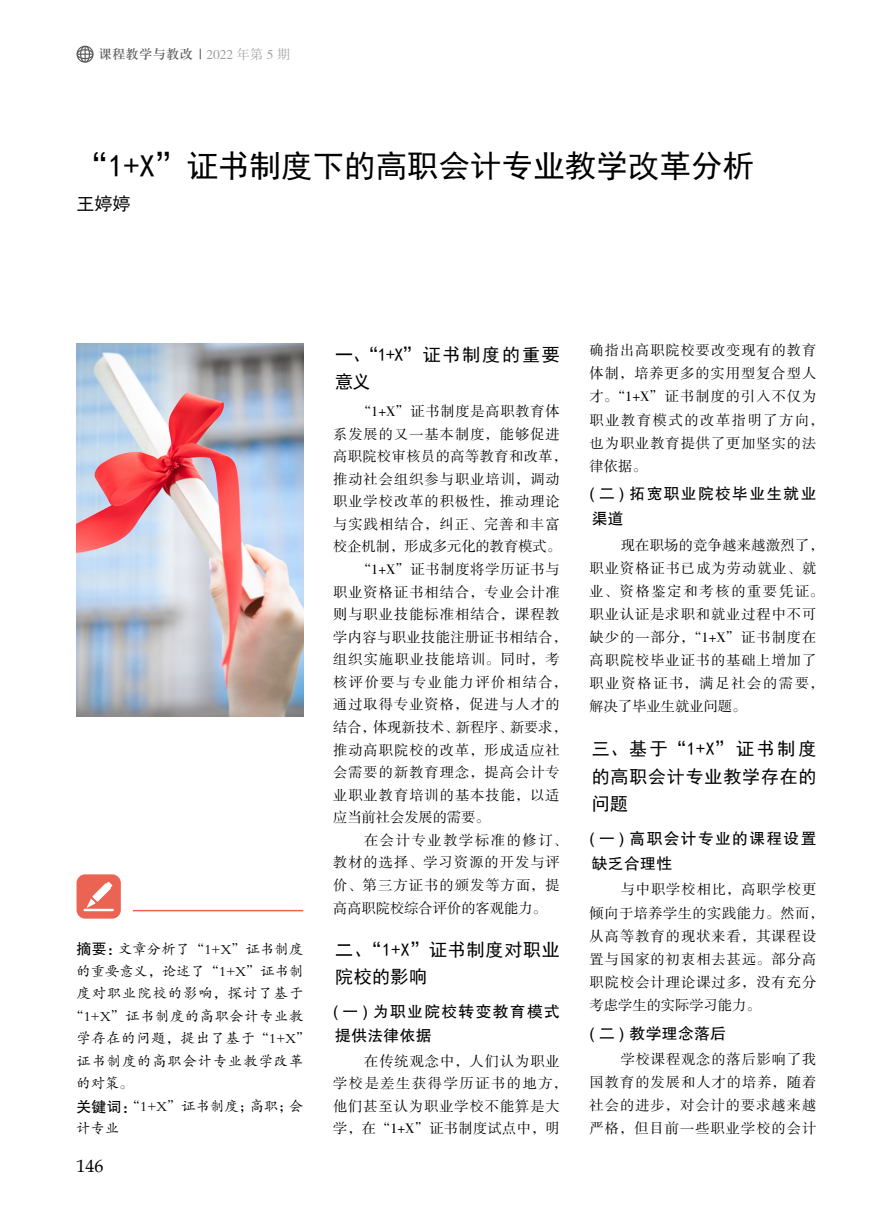
<style>
.page{position:relative;width:893px;height:1212px;background:#fff}
.page>*{position:absolute;margin:0;border:0;box-sizing:border-box;transform-origin:0 0}
.t1{font:31.5px "Sim Hei";color:#000}
.t2{font:18px/27.6px "Sim Hei";letter-spacing:.045em;color:#000;text-align:justify}
.t3{font:18px/27px "Sim Hei";letter-spacing:.105em;color:#000}
.t4{font:18px "Book Antiqua";color:#000}
.t5{font:15.75px/24.6px "FZHTK GBK1 0";letter-spacing:.085em;color:#000}
.t6{font:14.25px/23.1px "FZSSK GBK1 0";letter-spacing:.07em;color:#000}
.t7{font:14.25px "FZKTK GBK1 0";letter-spacing:.05em;color:#000}
.t8{font:14.25px "FZSSK GBK1 0";color:#000}
.t9{font:14.25px "FZSSK GBK1 0";letter-spacing:.03em;color:#000}
.t10{font:14.25px "FZSSK GBK1 0";letter-spacing:.11em;color:#000}
.t11{font:14.25px "FZKTK GBK1 0";letter-spacing:.01em;color:#000}
.t12{font:14.25px "FZKTK GBK1 0";color:#000}
.t13{font:14.25px "FZKTK GBK1 0";letter-spacing:.07em;color:#000}
.t14{font:13.5px "H Ya 3 gj";color:#595757}
.s1{font-family:"FZSSK GBK1 0";color:#9fa0a0}
.s2{font-family:"Sim Sun";color:#9fa0a0}
.s3{font-family:"FZHTK GBK1 0";font-size:15px}
</style>
<div class="page">
<hr style="left:133px;top:910px;width:170px;height:1px;background:#eb6453">
<svg style="left:77px;top:874px;width:44px;height:45px;background:#ee8072"></svg>
<img style="left:77px;top:343px;width:226px;height:373px">
<svg style="left:77px;top:46px;width:17px;height:17px"></svg>
<p class="t14" style="left:99px;top:47px;width:193px">课程教学与教改 <span class="s1">2022</span> <span class="s2">年第</span> <span class="s1">5</span> <span class="s2">期</span></p>
<h1 class="t1" style="left:77px;top:150px;width:679px">“1+X”证书制度下的高职会计专业教学改革分析</h1>
<p class="t2" style="left:77px;top:189px;width:56px">王婷婷</p>
<p class="t11" style="left:77px;top:941px;width:228px"><span class="s3">摘要：</span>文章分析了“1+X”证书制度</p>
<p class="t12" style="left:77px;top:963px;width:228px">的重要意义，论述了“1+X”证书制</p>
<p class="t13" style="left:77px;top:986px;width:228px">度对职业院校的影响，探讨了基于</p>
<p class="t7" style="left:69px;top:1008px;width:235px">“1+X”证书制度的高职会计专业教</p>
<p class="t7" style="left:77px;top:1031px;width:235px">学存在的问题，提出了基于“1+X”</p>
<p class="t7" style="left:77px;top:1053px;width:228px">证书制度的高职会计专业教学改革</p>
<p class="t7" style="left:77px;top:1076px;width:58px">的对策。</p>
<p class="t7" style="left:77px;top:1099px;width:228px"><span class="s3">关键词：</span>“1+X”证书制度；高职；会</p>
<p class="t7" style="left:77px;top:1121px;width:44px">计专业</p>
<p class="t4" style="left:77px;top:1153px;width:28px">146</p>
<p class="t3" style="left:335px;top:341px;width:226px">一、“1+X”证书制度的重要意义</p>
<p class="t6" style="left:357px;top:400px;width:204px">“1+X”证书制度是高职教育体</p>
<p class="t6" style="left:333px;top:423px;width:228px">系发展的又一基本制度，能够促进</p>
<p class="t9" style="left:333px;top:449px;width:235px">高职院校审核员的高等教育和改革，</p>
<p class="t6" style="left:333px;top:468px;width:228px">推动社会组织参与职业培训，调动</p>
<p class="t6" style="left:333px;top:490px;width:228px">职业学校改革的积极性，推动理论</p>
<p class="t6" style="left:333px;top:513px;width:228px">与实践相结合，纠正、完善和丰富</p>
<p class="t8" style="left:333px;top:539px;width:229px">校企机制，形成多元化的教育模式。</p>
<p class="t6" style="left:357px;top:558px;width:204px">“1+X”证书制度将学历证书与</p>
<p class="t6" style="left:333px;top:581px;width:228px">职业资格证书相结合，专业会计准</p>
<p class="t6" style="left:333px;top:603px;width:228px">则与职业技能标准相结合，课程教</p>
<p class="t9" style="left:333px;top:629px;width:235px">学内容与职业技能注册证书相结合，</p>
<p class="t6" style="left:333px;top:649px;width:228px">组织实施职业技能培训。同时，考</p>
<p class="t10" style="left:333px;top:674px;width:235px">核评价要与专业能力评价相结合，</p>
<p class="t6" style="left:333px;top:694px;width:228px">通过取得专业资格，促进与人才的</p>
<p class="t8" style="left:333px;top:720px;width:235px">结合，体现新技术、新程序、新要求，</p>
<p class="t6" style="left:333px;top:739px;width:228px">推动高职院校的改革，形成适应社</p>
<p class="t6" style="left:333px;top:761px;width:228px">会需要的新教育理念，提高会计专</p>
<p class="t6" style="left:333px;top:784px;width:228px">业职业教育培训的基本技能，以适</p>
<p class="t8" style="left:333px;top:810px;width:158px">应当前社会发展的需要。</p>
<p class="t10" style="left:364px;top:832px;width:204px">在会计专业教学标准的修订、</p>
<p class="t6" style="left:333px;top:852px;width:228px">教材的选择、学习资源的开发与评</p>
<p class="t6" style="left:333px;top:874px;width:228px">价、第三方证书的颁发等方面，提</p>
<p class="t8" style="left:333px;top:900px;width:215px">高高职院校综合评价的客观能力。</p>
<p class="t2" style="left:335px;top:936px;width:226px;line-height:27px">二、“1+X”证书制度对职业院校的影响</p>
<p class="t5" style="left:333px;top:999px;width:228px;line-height:24.2px">( 一 ) 为职业院校转变教育模式提供法律依据</p>
<p class="t6" style="left:333px;top:1050px;width:235px;line-height:22.5px;text-indent:31px">在传统观念中，人们认为职业学校是差生获得学历证书的地方，他们甚至认为职业学校不能算是大学，在“1+X”证书制度试点中，明</p>
<p class="t6" style="left:590px;top:340px;width:235px">确指出高职院校要改变现有的教育体制，培养更多的实用型复合型人才。“1+X”证书制度的引入不仅为职业教育模式的改革指明了方向，也为职业教育提供了更加坚实的法律依据。</p>
<p class="t5" style="left:590px;top:482px;width:228px">( 二 ) 拓宽职业院校毕业生就业渠道</p>
<p class="t6" style="left:590px;top:534px;width:235px;text-indent:31px">现在职场的竞争越来越激烈了，职业资格证书已成为劳动就业、就业、资格鉴定和考核的重要凭证。职业认证是求职和就业过程中不可缺少的一部分，“1+X”证书制度在高职院校毕业证书的基础上增加了职业资格证书，满足社会的需要，解决了毕业生就业问题。</p>
<p class="t2" style="left:592px;top:735px;width:226px">三、基于“1+X”证书制度的高职会计专业教学存在的问题</p>
<p class="t5" style="left:590px;top:827px;width:228px">( 一 ) 高职会计专业的课程设置缺乏合理性</p>
<p class="t6" style="left:590px;top:879px;width:235px;text-indent:31px">与中职学校相比，高职学校更倾向于培养学生的实践能力。然而，从高等教育的现状来看，其课程设置与国家的初衷相去甚远。部分高职院校会计理论课过多，没有充分考虑学生的实际学习能力。</p>
<p class="t5" style="left:590px;top:1021px;width:138px">( 二 ) 教学理念落后</p>
<p class="t6" style="left:590px;top:1048px;width:228px;text-align:justify;text-indent:31px">学校课程观念的落后影响了我国教育的发展和人才的培养，随着社会的进步，对会计的要求越来越严格，但目前一些职业学校的会计</p>
</div>
